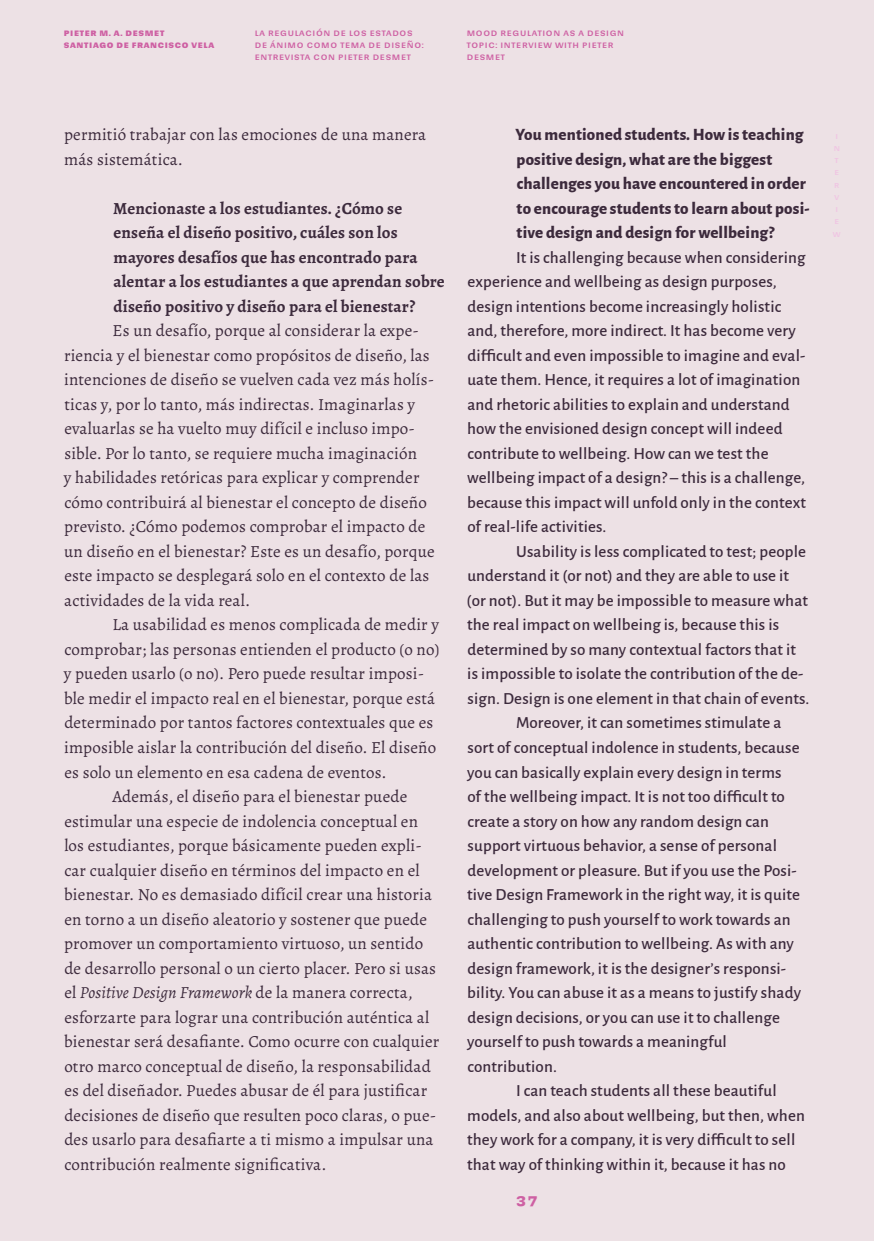
<style>
.page{position:relative;width:874px;height:1241px;background:#fff}
.page>*{position:absolute;margin:0;border:0;box-sizing:border-box;transform-origin:0 0}
.Respuestas{font:16.97px/24.5px "Alegreya";letter-spacing:.01em;color:#3c2a3c}
.Answers{font:500 16.97px/24.5px "Alegreya Sans";letter-spacing:.01em;color:#3c2a3c}
.Preguntas{font:700 16.97px/24.5px "Alegreya";letter-spacing:.01em;color:#3c2a3c}
.Questions{font:800 16.97px/24.5px "Alegreya Sans";letter-spacing:.01em;color:#3c2a3c}
.t1{font:700 14px "Sudamerican Grotesk";color:#ce60a3}
.t2{font:9.62px/12.2px "Sudamerican Grotesk";letter-spacing:.07em;color:#ce60a3}
.t3{font:700 9.62px/12.2px "Sudamerican Grotesk";letter-spacing:.07em;color:#ce60a3}
.t4{font:8.75px/12.2px "Sudamerican Grotesk";color:#f0c4e3}
.s1{font-style:italic}
</style>
<div class="page">
<div style="left:0;top:0;width:873px;height:1240px;background:#ede1e5"></div>
<p class="t3" style="left:64px;top:26px;width:152px">Pieter m. A. Desmet<br>Santiago de Francisco Vela</p>
<p class="t2" style="left:255px;top:26px;width:170px">La regulación de los estados de ánimo como tema de diseño: entrevista con Pieter Desmet</p>
<p class="t2" style="left:466px;top:26px;width:159px">Mood Regulation as a Design<br>Topic: I nterview with Pieter<br>Desmet</p>
<p class="Respuestas" style="left:64px;top:122px;width:363px">permitió trabajar con las emociones de una manera más sistemática.</p>
<p class="Preguntas" style="left:113px;top:195px;width:333px">Mencionaste a los estudiantes. ¿Cómo se enseña el diseño positivo, cuáles son los mayores desafíos que has encontrado para alentar a los estudiantes a que aprendan sobre diseño positivo y diseño para el bienestar?</p>
<p class="Respuestas" style="left:64px;top:318px;width:372px;text-indent:49px">Es un desafío, porque al considerar la expe&shy;riencia y el bienestar como propósitos de diseño, las intenciones de diseño se vuelven cada vez más holís&shy;ticas y, por lo tanto, más indirectas. Imaginarlas y evaluarlas se ha vuelto muy difícil e incluso impo&shy;sible. Por lo tanto, se requiere mucha imaginación<br>y habilidades retóricas para explicar y comprender cómo contribuirá al bienestar el concepto de diseño previsto. ¿Cómo podemos comprobar el impacto de un diseño en el bienestar? Este es un desafío, porque este impacto se desplegará solo en el contexto de las actividades de la vida real.</p>
<p class="Respuestas" style="left:64px;top:612px;width:377px;text-indent:49px">La usabilidad es menos complicada de medir y comprobar; las personas entienden el producto (o no) y pueden usarlo (o no). Pero puede resultar imposi&shy;ble medir el impacto real en el bienestar, porque está determinado por tantos factores contextuales que es imposible aislar la contribución del diseño. El diseño es solo un elemento en esa cadena de eventos.</p>
<p class="Respuestas" style="left:64px;top:784px;width:376px;text-indent:48px">Además, el diseño para el bienestar puede estimular una especie de indolencia conceptual en los estudiantes, porque básicamente pueden expli&shy;car cualquier diseño en términos del impacto en el bienestar. No es demasiado difícil crear una historia en torno a un diseño aleatorio y sostener que puede promover un comportamiento virtuoso, un sentido de desarrollo personal o un cierto placer. Pero si usas el <span class="s1">Positive Design Framework</span> de la manera correcta, esforzarte para lograr una contribución auténtica al bienestar será desafiante. Como ocurre con cualquier otro marco conceptual de diseño, la responsabilidad es del diseñador. Puedes abusar de él para justificar decisiones de diseño que resulten poco claras, o pue&shy;des usarlo para desafiarte a ti mismo a impulsar una contribución realmente significativa.</p>
<p class="Questions" style="left:515px;top:121px;width:295px">You mentioned students. How is teaching positive design, what are the biggest challenges you have encountered in order to encourage students to learn about posi&shy;tive design and design for wellbeing?</p>
<p class="Answers" style="left:467px;top:244px;width:340px;text-indent:49px">It is challenging because when considering experience and wellbeing as design purposes, design intentions become increasingly holistic and, therefore, more indirect. It has become very difficult and even impossible to imagine and eval&shy;uate them. Hence, it requires a lot of imagination and rhetoric abilities to explain and understand how the envisioned design concept will indeed contribute to wellbeing. How can we test the wellbeing impact of a design? – this is a challenge, because this impact will unfold only in the context of real-life activities.</p>
<p class="Answers" style="left:466px;top:538px;width:344px;text-indent:50px">Usability is less complicated to test; people understand it (or not) and they are able to use it (or not). But it may be impossible to measure what the real impact on wellbeing is, because this is determined by so many contextual factors that it is impossible to isolate the contribution of the de&shy;sign. Design is one element in that chain of events.</p>
<p class="Answers" style="left:467px;top:709px;width:335px;text-indent:49px">Moreover, it can sometimes stimulate a sort of conceptual indolence in students, because you can basically explain every design in terms<br>of the wellbeing impact. It is not too difficult to create a story on how any random design can support virtuous behavior, a sense of personal development or pleasure. But if you use the Posi&shy;tive Design Framework in the right way, it is quite challenging to push yourself to work towards an authentic contribution to wellbeing. As with any design framework, it is the designer’s responsi&shy;bility. You can abuse it as a means to justify shady design decisions, or you can use it to challenge yourself to push towards a meaningful contribution.</p>
<p class="Answers" style="left:467px;top:1077px;width:339px;text-indent:49px">I can teach students all these beautiful models, and also about wellbeing, but then, when they work for a company, it is very difficult to sell that way of thinking within it, because it has no</p>
<p class="t1" style="left:515px;top:1187px;width:24px">37</p>
<p class="t4" style="left:832px;top:129px;width:9px">i n t e r v i e w</p>
</div>
